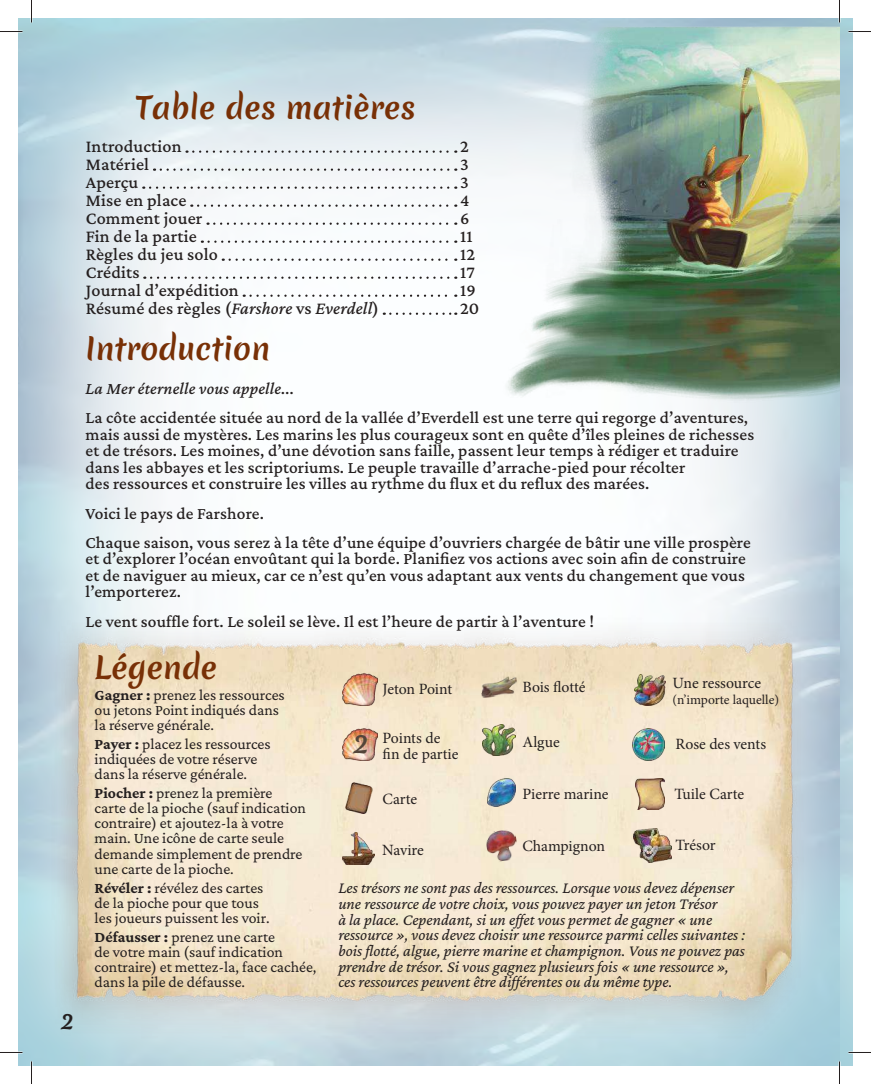
<style>
.page{position:relative;width:871px;height:1084px;background:#fff}
.page>*{position:absolute;margin:0;border:0;box-sizing:border-box;transform-origin:0 0}
.t1{font:30px "Merienda One";color:#783006}
.t2{font:25.05px "Merienda One";color:#54453a}
.t3{font:21px "Merienda One";color:#241f1f}
.t4{font:500 18px "Crimson Pro";letter-spacing:.01em;color:#241f1f}
.t5{font:500 17.25px/16.5px "Crimson Pro";letter-spacing:.01em;color:#241f1f}
.t6{font:italic 500 17.25px "Crimson Pro";letter-spacing:.01em;color:#241f1f}
.t7{font:italic 16.5px/15.8px "Crimson Pro";color:#241f1f}
.t8{font:15.75px/15px "Crimson Pro";color:#241f1f}
.t9{font:15.75px/15.8px "Minion Pro";color:#241f1f}
.t10{font:13.5px "Minion Pro";color:#241f1f}
.s1{font-style:italic}
.s2{font-weight:700}
</style>
<div class="page">
<img style="left:19px;top:19px;width:833px;height:1046px">
<svg style="left:836px;top:149px;width:16px;height:589px;background:#b1c9d5"></svg>
<img style="left:43px;top:593px;width:783px;height:458px">
<svg style="left:187px;top:150px;width:269px;height:3px"></svg>
<svg style="left:161px;top:168px;width:295px;height:3px"></svg>
<svg style="left:150px;top:186px;width:306px;height:3px"></svg>
<svg style="left:198px;top:204px;width:258px;height:3px"></svg>
<svg style="left:208px;top:222px;width:248px;height:3px"></svg>
<svg style="left:209px;top:240px;width:247px;height:3px"></svg>
<svg style="left:230px;top:258px;width:226px;height:3px"></svg>
<svg style="left:151px;top:276px;width:305px;height:3px"></svg>
<svg style="left:251px;top:294px;width:205px;height:3px"></svg>
<svg style="left:384px;top:312px;width:72px;height:3px"></svg>
<img style="left:342px;top:674px;width:36px;height:31px">
<img style="left:482px;top:724px;width:33px;height:31px">
<img style="left:485px;top:828px;width:34px;height:35px">
<img style="left:480px;top:676px;width:38px;height:22px">
<img style="left:635px;top:674px;width:30px;height:31px">
<img style="left:346px;top:782px;width:27px;height:31px">
<img style="left:635px;top:779px;width:29px;height:30px">
<img style="left:342px;top:729px;width:36px;height:31px">
<img style="left:479px;top:23px;width:360px;height:380px">
<img style="left:487px;top:778px;width:28px;height:28px">
<img style="left:633px;top:828px;width:39px;height:34px">
<img style="left:633px;top:728px;width:31px;height:32px">
<img style="left:342px;top:832px;width:33px;height:32px">
<hr style="left:0;top:1051px;width:22px;height:2px;background:#fff">
<hr style="left:848px;top:1051px;width:23px;height:2px;background:#fff">
<hr style="left:838px;top:0;width:2px;height:22px;background:#fff">
<hr style="left:838px;top:1061px;width:2px;height:22px;background:#fff">
<svg style="left:0;top:31px;width:22px;height:1px"></svg>
<svg style="left:848px;top:31px;width:23px;height:1px"></svg>
<svg style="left:0;top:1052px;width:22px;height:1px"></svg>
<svg style="left:848px;top:1052px;width:23px;height:1px"></svg>
<svg style="left:31px;top:0;width:1px;height:22px"></svg>
<svg style="left:31px;top:1061px;width:1px;height:22px"></svg>
<svg style="left:839px;top:0;width:1px;height:22px"></svg>
<svg style="left:839px;top:1061px;width:1px;height:22px"></svg>
<p class="t3" style="left:61px;top:1006px;width:15px">2</p>
<h1 class="t1" style="left:135px;top:85px;width:282px">Table des matières</h1>
<p class="t4" style="left:86px;top:134px;width:97px">Introduction</p>
<p class="t4" style="left:460px;top:134px;width:10px">2</p>
<p class="t4" style="left:86px;top:152px;width:65px">Matériel</p>
<p class="t4" style="left:460px;top:152px;width:10px">3</p>
<p class="t4" style="left:86px;top:170px;width:54px">Aperçu</p>
<p class="t4" style="left:460px;top:170px;width:10px">3</p>
<p class="t4" style="left:86px;top:188px;width:102px">Mise en place</p>
<p class="t4" style="left:460px;top:188px;width:11px">4</p>
<p class="t4" style="left:86px;top:206px;width:118px">Comment jouer</p>
<p class="t4" style="left:460px;top:206px;width:11px">6</p>
<p class="t4" style="left:86px;top:224px;width:113px">Fin de la partie</p>
<p class="t4" style="left:460px;top:224px;width:14px">11</p>
<p class="t4" style="left:86px;top:242px;width:133px">Règles du jeu solo</p>
<p class="t4" style="left:460px;top:242px;width:17px">12</p>
<p class="t4" style="left:86px;top:260px;width:55px">Crédits</p>
<p class="t4" style="left:460px;top:260px;width:16px">17</p>
<p class="t4" style="left:86px;top:278px;width:154px">Journal d’expédition</p>
<p class="t4" style="left:460px;top:278px;width:17px">19</p>
<p class="t4" style="left:86px;top:296px;width:294px">Résumé des règles (<span class="s1">Farshore</span> vs <span class="s1">Everdell</span>)</p>
<p class="t4" style="left:460px;top:296px;width:21px">20</p>
<h1 class="t1" style="left:86px;top:327px;width:186px">Introduction</h1>
<p class="t6" style="left:86px;top:377px;width:210px">La Mer éternelle vous appelle...</p>
<p class="t5" style="left:86px;top:409px;width:670px">La côte accidentée située au nord de la vallée d’Everdell est une terre qui regorge d’aventures, mais aussi de mystères. Les marins les plus courageux sont en quête d’îles pleines de richesses et de trésors. Les moines, d’une dévotion sans faille, passent leur temps à rédiger et traduire dans les abbayes et les scriptoriums. Le peuple travaille d’arrache-pied pour récolter<br>des ressources et construire les villes au rythme du flux et du reflux des marées.</p>
<p class="t5" style="left:86px;top:498px;width:667px;line-height:29.2px">Voici le pays de Farshore.<br>Chaque saison, vous serez à la tête d’une équipe d’ouvriers chargée de bâtir une ville prospère</p>
<p class="t5" style="left:86px;top:550px;width:662px;text-align:justify">et d’explorer l’océan envoûtant qui la borde. Planifiez vos actions avec soin afin de construire et de naviguer au mieux, car ce n’est qu’en vous adaptant aux vents du changement que vous l’emporterez.</p>
<p class="t5" style="left:86px;top:612px;width:510px">Le vent souffle fort. Le soleil se lève. Il est l’heure de partir à l’aventure !</p>
<h1 class="t1" style="left:95px;top:645px;width:124px">Légende</h1>
<p class="t8" style="left:95px;top:687px;width:192px"><span class="s2">Gagner :</span> prenez les ressources ou jetons Point indiqués dans la réserve générale.</p>
<p class="t8" style="left:95px;top:736px;width:178px"><span class="s2">Payer :</span> placez les ressources indiquées de votre réserve dans la réserve générale.</p>
<p class="t8" style="left:95px;top:785px;width:213px"><span class="s2">Piocher :</span> prenez la première carte de la pioche (sauf indication contraire) et ajoutez-la à votre main. Une icône de carte seule demande simplement de prendre une carte de la pioche.</p>
<p class="t8" style="left:95px;top:879px;width:176px"><span class="s2">Révéler :</span> révélez des cartes de la pioche pour que tous les joueurs puissent les voir.</p>
<p class="t8" style="left:95px;top:928px;width:223px"><span class="s2">Défausser :</span> prenez une carte<br>de votre main (sauf indication contraire) et mettez-la, face cachée, dans la pile de défausse.</p>
<h2 class="t2" style="left:353px;top:725px;width:17px">2</h2>
<p class="t9" style="left:383px;top:681px;width:71px">Jeton Point</p>
<p class="t9" style="left:383px;top:730px;width:77px">Points de fin de partie</p>
<p class="t9" style="left:383px;top:791px;width:36px">Carte</p>
<p class="t9" style="left:522px;top:679px;width:65px">Bois flotté</p>
<p class="t9" style="left:522px;top:734px;width:39px">Algue</p>
<p class="t9" style="left:522px;top:785px;width:88px">Pierre marine</p>
<p class="t9" style="left:673px;top:675px;width:90px">Une ressource</p>
<p class="t10" style="left:673px;top:691px;width:108px">(n’importe laquelle)</p>
<p class="t9" style="left:676px;top:736px;width:92px">Rose des vents</p>
<p class="t9" style="left:674px;top:785px;width:71px">Tuile Carte</p>
<p class="t9" style="left:676px;top:837px;width:42px">Trésor</p>
<p class="t7" style="left:338px;top:879px;width:408px">Les trésors ne sont pas des ressources. Lorsque vous devez dépenser une ressource de votre choix, vous pouvez payer un jeton Trésor<br>à la place. Cependant, si un effet vous permet de gagner « une ressource », vous devez choisir une ressource parmi celles suivantes : bois flotté, algue, pierre marine et champignon. Vous ne pouvez pas prendre de trésor. Si vous gagnez plusieurs fois « une ressource », ces ressources peuvent être différentes ou du même type.</p>
<p class="t9" style="left:522px;top:838px;width:84px">Champignon</p>
<p class="t9" style="left:382px;top:841px;width:43px">Navire</p>
</div>
